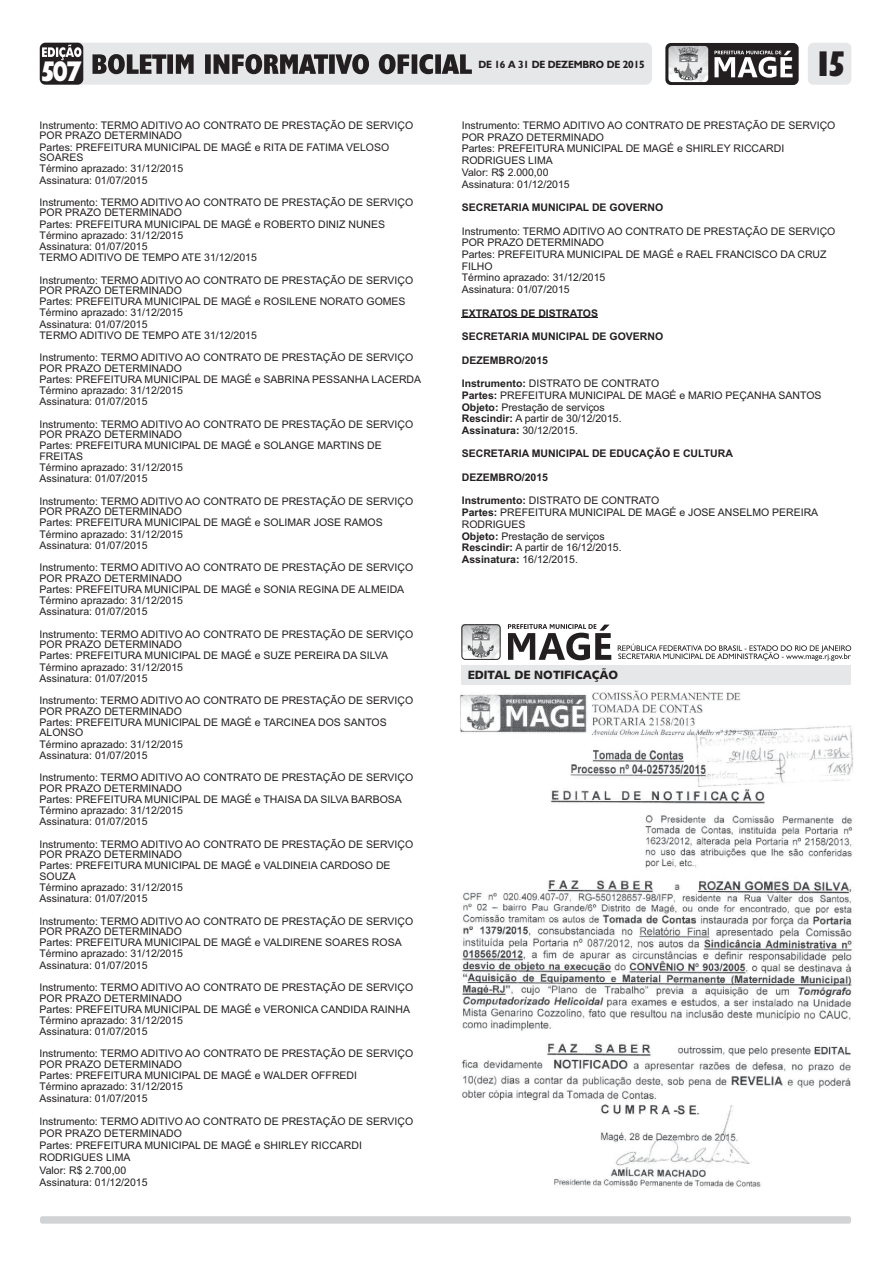
<style>
.page{position:relative;width:893px;height:1263px;background:#fff}
.page>*{position:absolute;margin:0;border:0;box-sizing:border-box;transform-origin:0 0}
.t1{font:700 condensed 36px "Humanist 521 BT Xtra";color:#231f20;scale:1.08 1}
.t2{font:800 28.65px "Humanist 521 BT";color:#fff;scale:.82 1}
.t3{font:12px "Humanist 531 BT Black A";color:#231f20}
.t4{font:10.5px/10.9px "Arial";color:#231f20}
.t5{font:700 10.5px "Arial";color:#231f20}
.t6{font:700 10.5px "Humanist 521 BT";letter-spacing:-.015em;color:#231f20}
.s1{font-weight:700}
</style>
<div class="page">
<div style="left:461px;top:665px;width:390px;height:19px;background:#e6e7e8"></div>
<img style="left:463px;top:626px;width:36px;height:32px">
<svg style="left:508px;top:624px;width:103px;height:36px"></svg>
<svg style="left:618px;top:644px;width:233px;height:17px"></svg>
<div style="left:461px;top:624px;width:40px;height:36px;border:1px solid #231f20;border-radius:3px"></div>
<img style="left:460px;top:690px;width:393px;height:497px">
<div style="left:40px;top:1216px;width:811px;height:8px;background:#d1d3d4;border-radius:2px"></div>
<svg style="left:665px;top:43px;width:134px;height:42px"></svg>
<div style="left:808px;top:43px;width:43px;height:42px;background:#e6e7e8;border-radius:6px"></div>
<div style="left:68px;top:43px;width:584px;height:42px;background:#e6e7e8;border-radius:6px"></div>
<svg style="left:93px;top:54px;width:379px;height:20px"></svg>
<div style="left:40px;top:43px;width:43px;height:42px;background:#231f20;border-radius:6px"></div>
<svg style="left:42px;top:44px;width:39px;height:16px"></svg>
<hr style="left:462px;top:318px;width:136px;height:1px;background:#231f20">
<h2 class="t2" style="left:40px;top:59px;width:52px">507</h2>
<p class="t4" style="left:40px;top:121px;width:375px">Instrumento: TERMO ADITIVO AO CONTRATO DE PRESTAÇÃO DE SERVIÇO POR PRAZO DETERMINADO<br>Partes: PREFEITURA MUNICIPAL DE MAGÉ e RITA DE FATIMA VELOSO SOARES<br>Término aprazado: 31/12/2015<br>Assinatura: 01/07/2015</p>
<p class="t4" style="left:40px;top:198px;width:375px">Instrumento: TERMO ADITIVO AO CONTRATO DE PRESTAÇÃO DE SERVIÇO POR PRAZO DETERMINADO<br>Partes: PREFEITURA MUNICIPAL DE MAGÉ e ROBERTO DINIZ NUNES Término aprazado: 31/12/2015<br>Assinatura: 01/07/2015<br>TERMO ADITIVO DE TEMPO ATE 31/12/2015</p>
<p class="t4" style="left:40px;top:275px;width:375px">Instrumento: TERMO ADITIVO AO CONTRATO DE PRESTAÇÃO DE SERVIÇO POR PRAZO DETERMINADO<br>Partes: PREFEITURA MUNICIPAL DE MAGÉ e ROSILENE NORATO GOMES Término aprazado: 31/12/2015<br>Assinatura: 01/07/2015<br>TERMO ADITIVO DE TEMPO ATE 31/12/2015</p>
<p class="t4" style="left:40px;top:353px;width:383px">Instrumento: TERMO ADITIVO AO CONTRATO DE PRESTAÇÃO DE SERVIÇO POR PRAZO DETERMINADO<br>Partes: PREFEITURA MUNICIPAL DE MAGÉ e SABRINA PESSANHA LACERDA Término aprazado: 31/12/2015<br>Assinatura: 01/07/2015</p>
<p class="t4" style="left:40px;top:419px;width:375px">Instrumento: TERMO ADITIVO AO CONTRATO DE PRESTAÇÃO DE SERVIÇO POR PRAZO DETERMINADO<br>Partes: PREFEITURA MUNICIPAL DE MAGÉ e SOLANGE MARTINS DE FREITAS<br>Término aprazado: 31/12/2015<br>Assinatura: 01/07/2015</p>
<p class="t4" style="left:40px;top:496px;width:375px">Instrumento: TERMO ADITIVO AO CONTRATO DE PRESTAÇÃO DE SERVIÇO POR PRAZO DETERMINADO<br>Partes: PREFEITURA MUNICIPAL DE MAGÉ e SOLIMAR JOSE RAMOS Término aprazado: 31/12/2015<br>Assinatura: 01/07/2015</p>
<p class="t4" style="left:40px;top:563px;width:375px">Instrumento: TERMO ADITIVO AO CONTRATO DE PRESTAÇÃO DE SERVIÇO POR PRAZO DETERMINADO<br>Partes: PREFEITURA MUNICIPAL DE MAGÉ e SONIA REGINA DE ALMEIDA Término aprazado: 31/12/2015<br>Assinatura: 01/07/2015</p>
<p class="t4" style="left:40px;top:629px;width:375px">Instrumento: TERMO ADITIVO AO CONTRATO DE PRESTAÇÃO DE SERVIÇO POR PRAZO DETERMINADO<br>Partes: PREFEITURA MUNICIPAL DE MAGÉ e SUZE PEREIRA DA SILVA Término aprazado: 31/12/2015<br>Assinatura: 01/07/2015</p>
<p class="t4" style="left:40px;top:696px;width:375px">Instrumento: TERMO ADITIVO AO CONTRATO DE PRESTAÇÃO DE SERVIÇO POR PRAZO DETERMINADO<br>Partes: PREFEITURA MUNICIPAL DE MAGÉ e TARCINEA DOS SANTOS ALONSO<br>Término aprazado: 31/12/2015<br>Assinatura: 01/07/2015</p>
<p class="t4" style="left:40px;top:773px;width:375px">Instrumento: TERMO ADITIVO AO CONTRATO DE PRESTAÇÃO DE SERVIÇO POR PRAZO DETERMINADO<br>Partes: PREFEITURA MUNICIPAL DE MAGÉ e THAISA DA SILVA BARBOSA Término aprazado: 31/12/2015<br>Assinatura: 01/07/2015</p>
<p class="t4" style="left:40px;top:839px;width:375px">Instrumento: TERMO ADITIVO AO CONTRATO DE PRESTAÇÃO DE SERVIÇO POR PRAZO DETERMINADO<br>Partes: PREFEITURA MUNICIPAL DE MAGÉ e VALDINEIA CARDOSO DE SOUZA<br>Término aprazado: 31/12/2015<br>Assinatura: 01/07/2015</p>
<p class="t4" style="left:40px;top:916px;width:375px">Instrumento: TERMO ADITIVO AO CONTRATO DE PRESTAÇÃO DE SERVIÇO POR PRAZO DETERMINADO<br>Partes: PREFEITURA MUNICIPAL DE MAGÉ e VALDIRENE SOARES ROSA Término aprazado: 31/12/2015<br>Assinatura: 01/07/2015</p>
<p class="t4" style="left:40px;top:983px;width:375px">Instrumento: TERMO ADITIVO AO CONTRATO DE PRESTAÇÃO DE SERVIÇO POR PRAZO DETERMINADO<br>Partes: PREFEITURA MUNICIPAL DE MAGÉ e VERONICA CANDIDA RAINHA Término aprazado: 31/12/2015<br>Assinatura: 01/07/2015</p>
<p class="t4" style="left:40px;top:1049px;width:375px">Instrumento: TERMO ADITIVO AO CONTRATO DE PRESTAÇÃO DE SERVIÇO POR PRAZO DETERMINADO<br>Partes: PREFEITURA MUNICIPAL DE MAGÉ e WALDER OFFREDI<br>Término aprazado: 31/12/2015<br>Assinatura: 01/07/2015</p>
<p class="t4" style="left:40px;top:1116px;width:375px;line-height:12.1px">Instrumento: TERMO ADITIVO AO CONTRATO DE PRESTAÇÃO DE SERVIÇO POR PRAZO DETERMINADO<br>Partes: PREFEITURA MUNICIPAL DE MAGÉ e SHIRLEY RICCARDI RODRIGUES LIMA<br>Valor: R$ 2.700,00<br>Assinatura: 01/12/2015</p>
<p class="t6" style="left:478px;top:60px;width:168px">DE 16 A 31 DE DEZEMBRO DE 2015</p>
<h1 class="t1" style="left:817px;top:49px;width:27px">15</h1>
<p class="t4" style="left:462px;top:120px;width:375px;line-height:11.7px">Instrumento: TERMO ADITIVO AO CONTRATO DE PRESTAÇÃO DE SERVIÇO POR PRAZO DETERMINADO<br>Partes: PREFEITURA MUNICIPAL DE MAGÉ e SHIRLEY RICCARDI RODRIGUES LIMA<br>Valor: R$ 2.000,00<br>Assinatura: 01/12/2015</p>
<p class="t5" style="left:462px;top:203px;width:203px">SECRETARIA MUNICIPAL DE GOVERNO</p>
<p class="t4" style="left:462px;top:226px;width:375px;line-height:11.7px">Instrumento: TERMO ADITIVO AO CONTRATO DE PRESTAÇÃO DE SERVIÇO POR PRAZO DETERMINADO<br>Partes: PREFEITURA MUNICIPAL DE MAGÉ e RAEL FRANCISCO DA CRUZ FILHO<br>Término aprazado: 31/12/2015<br>Assinatura: 01/07/2015</p>
<p class="t5" style="left:462px;top:309px;width:138px">EXTRATOS DE DISTRATOS</p>
<p class="t5" style="left:462px;top:332px;width:203px">SECRETARIA MUNICIPAL DE GOVERNO</p>
<p class="t5" style="left:462px;top:356px;width:88px">DEZEMBRO/2015</p>
<p class="t4" style="left:462px;top:378px;width:361px;line-height:11.7px"><span class="s1">Instrumento:</span> DISTRATO DE CONTRATO<br><span class="s1">Partes:</span> PREFEITURA MUNICIPAL DE MAGÉ e MARIO PEÇANHA SANTOS <span class="s1">Objeto:</span> Prestação de serviços<br><span class="s1">Rescindir:</span> A partir de 30/12/2015.<br><span class="s1">Assinatura:</span> 30/12/2015.</p>
<p class="t5" style="left:462px;top:450px;width:273px">SECRETARIA MUNICIPAL DE EDUCAÇÃO E CULTURA</p>
<p class="t5" style="left:462px;top:473px;width:88px">DEZEMBRO/2015</p>
<p class="t4" style="left:462px;top:496px;width:358px;line-height:11.7px"><span class="s1">Instrumento:</span> DISTRATO DE CONTRATO<br><span class="s1">Partes:</span> PREFEITURA MUNICIPAL DE MAGÉ e JOSE ANSELMO PEREIRA RODRIGUES<br><span class="s1">Objeto:</span> Prestação de serviços<br><span class="s1">Rescindir:</span> A partir de 16/12/2015.<br><span class="s1">Assinatura:</span> 16/12/2015.</p>
<p class="t3" style="left:468px;top:670px;width:152px">EDITAL DE NOTIFICAÇÃO</p>
</div>
